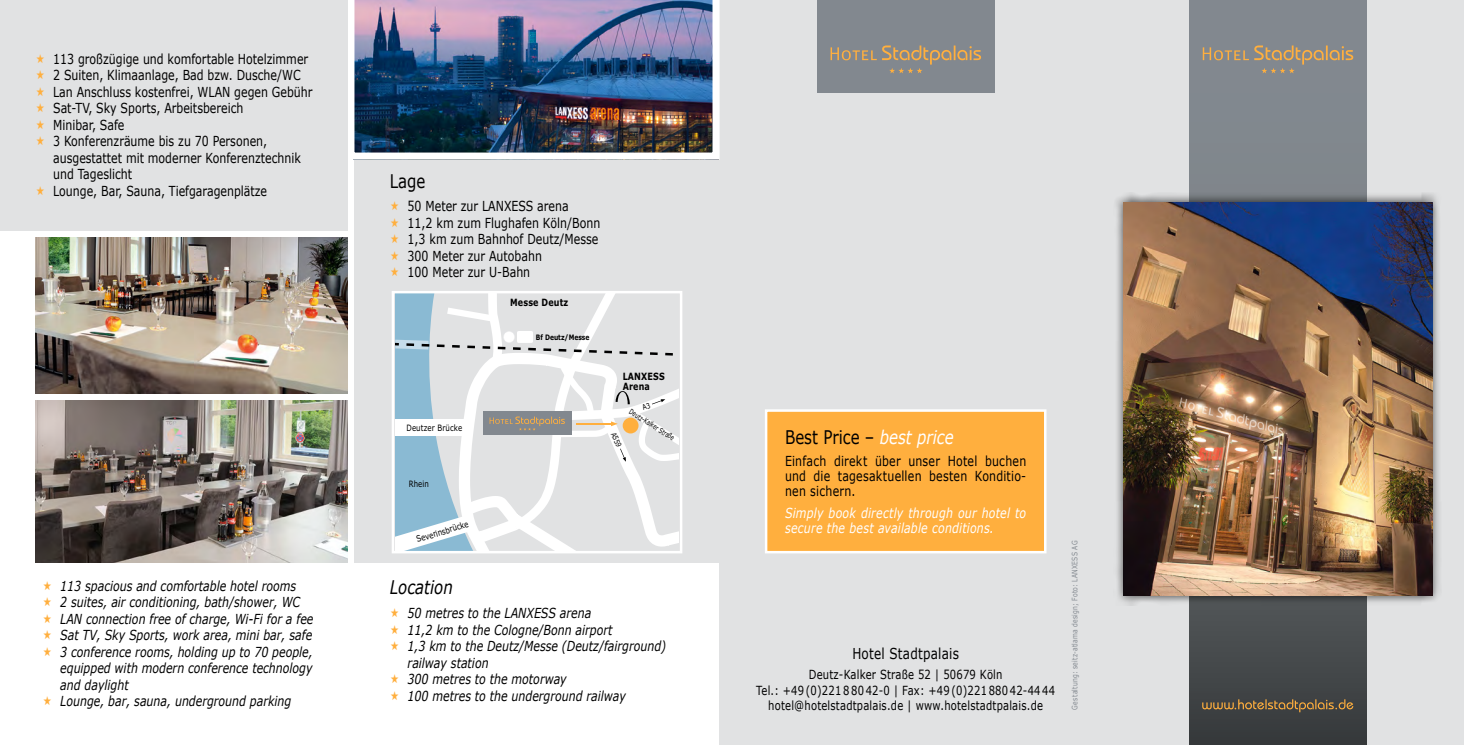
<style>
.page{position:relative;width:1464px;height:745px;background:#fff}
.page>*{position:absolute;margin:0;border:0;box-sizing:border-box;transform-origin:0 0}
.head{font:18.75px "Verdana";color:#000;scale:.8 1}
.head_engl{font:italic 18.75px "Verdana";color:#000;scale:.8 1}
.Adr__10pt_80{font:15px "Verdana";letter-spacing:.02em;color:#000;scale:.8 1}
.Copy_dt{font:13.75px/16.5px "Verdana";color:#000;scale:.8 1}
.t1{font:italic 13.75px/16.5px "Verdana";color:#000;text-align:justify;scale:.8 1}
.Copy_engl{font:italic 13.75px/15px "Verdana";letter-spacing:.015em;color:#fff;scale:.8 1}
.Adr__10pt_80-2{font:12.5px/15px "Verdana";letter-spacing:.02em;color:#000;text-align:center;scale:.8 1}
.t2{font:700 10px/10px "Verdana";letter-spacing:.02em;color:#000;scale:.8 1}
.t3{font:8.75px "Verdana";letter-spacing:.02em;color:#000;scale:.8 1}
.Copy_dt-2{font:7.5px "Verdana";letter-spacing:.045em;color:#82888f;scale:.8 1}
.t4{font:7.5px "Verdana";color:#000;scale:.68 1}
.t5{font:700 7.5px "Verdana";color:#000;scale:.8 1}
.t6{font:7.5px "Verdana";color:#000;scale:.8 1}
.s1{font-style:italic;color:#fff}
</style>
<div class="page">
<div style="left:354px;top:0;width:365px;height:562px;background:#e1e2e3"></div>
<div style="left:719px;top:0;width:744px;height:744px;background:#e1e2e3"></div>
<img style="left:347px;top:0;width:372px;height:159px">
<svg style="left:1189px;top:93px;width:177px;height:651px"></svg>
<div style="left:0;top:0;width:347px;height:230px;background:#e1e2e3"></div>
<div style="left:1189px;top:0;width:177px;height:92px;background:#82888f"></div>
<svg style="left:1202px;top:45px;width:151px;height:28px"></svg>
<div style="left:817px;top:0;width:177px;height:92px;background:#82888f"></div>
<svg style="left:830px;top:45px;width:151px;height:28px"></svg>
<svg style="left:1202px;top:698px;width:151px;height:13px"></svg>
<div style="left:1113px;top:192px;width:328px;height:413px;background:#000;opacity:.75"></div>
<img style="left:1123px;top:202px;width:308px;height:393px">
<img style="left:35px;top:237px;width:312px;height:156px">
<img style="left:35px;top:400px;width:312px;height:162px">
<div style="left:766px;top:410px;width:279px;height:142px;background:#ffaf3e"></div>
<div style="left:765px;top:409px;width:281px;height:144px;border:2px solid #fff"></div>
<div style="left:392px;top:291px;width:290px;height:262px;border:2px solid #fff"></div>
<svg style="left:395px;top:292px;width:286px;height:260px"></svg>
<p class="Copy_dt" style="left:53px;top:50px;width:320px">113 großzügige und komfortable Hotelzimmer</p>
<p class="Copy_dt" style="left:53px;top:67px;width:311px">2 Suiten, Klimaanlage, Bad bzw. Dusche/WC</p>
<p class="Copy_dt" style="left:53px;top:83px;width:326px">Lan Anschluss kostenfrei, WLAN gegen Gebühr</p>
<p class="Copy_dt" style="left:53px;top:100px;width:239px">Sat-TV, Sky Sports, Arbeitsbereich</p>
<p class="Copy_dt" style="left:53px;top:116px;width:91px">Minibar, Safe</p>
<p class="Copy_dt" style="left:53px;top:133px;width:311px">3 Konferenzräume bis zu 70 Personen, ausgestattet mit moderner Konferenztechnik und Tageslicht</p>
<p class="Copy_dt" style="left:53px;top:182px;width:269px">Lounge, Bar, Sauna, Tiefgaragenplätze</p>
<p class="t1" style="left:60px;top:576px;width:296px">113 spacious and comfortable hotel rooms</p>
<p class="t1" style="left:60px;top:593px;width:301px">2 suites, air conditioning, bath/shower, WC</p>
<p class="t1" style="left:60px;top:609px;width:318px">LAN connection free of charge, Wi-Fi for a fee</p>
<p class="t1" style="left:60px;top:626px;width:316px">Sat TV, Sky Sports, work area, mini bar, safe</p>
<p class="t1" style="left:60px;top:642px;width:317px">3 conference rooms, holding up to 70 people, equipped with modern conference technology and daylight</p>
<p class="t1" style="left:60px;top:692px;width:290px">Lounge, bar, sauna, underground parking</p>
<p class="head" style="left:390px;top:168px;width:46px">Lage</p>
<p class="Copy_dt" style="left:407px;top:198px;width:203px">50 Meter zur LANXESS arena</p>
<p class="Copy_dt" style="left:407px;top:214px;width:242px">11,2 km zum Flughafen Köln/Bonn</p>
<p class="Copy_dt" style="left:407px;top:231px;width:240px">1,3 km zum Bahnhof Deutz/Messe</p>
<p class="Copy_dt" style="left:407px;top:247px;width:169px">300 Meter zur Autobahn</p>
<p class="Copy_dt" style="left:407px;top:264px;width:155px">100 Meter zur U-Bahn</p>
<p class="t2" style="left:510px;top:296px;width:74px">Messe Deutz</p>
<p class="t3" style="left:406px;top:421px;width:71px">Deutzer Brücke</p>
<p class="t3" style="left:409px;top:477px;width:27px">Rhein</p>
<p class="t3" style="left:415px;top:533px;width:69px;rotate:-17deg">Severinsbrücke</p>
<p class="t5" style="left:536px;top:331px;width:69px">Bf Deutz/Messe</p>
<p class="t2" style="left:622px;top:371px;width:54px">LANXESS<br>Arena</p>
<p class="t4" style="left:632px;top:406px;width:78px;rotate:32deg">Deutz-Kalker Straße</p>
<p class="t6" style="left:618px;top:430px;width:21px;rotate:67deg">A559</p>
<p class="head_engl" style="left:390px;top:574px;width:80px">Location</p>
<p class="t1" style="left:407px;top:604px;width:231px">50 metres to the LANXESS arena</p>
<p class="t1" style="left:407px;top:620px;width:257px">11,2 km to the Cologne/Bonn airport</p>
<p class="t1" style="left:407px;top:637px;width:325px">1,3 km to the Deutz/Messe (Deutz/fairground) railway station</p>
<p class="t1" style="left:407px;top:670px;width:200px">300 metres to the motorway</p>
<p class="t1" style="left:407px;top:686px;width:274px">100 metres to the underground railway</p>
<p class="head" style="left:785px;top:424px;width:212px">Best Price – <span class="s1">best price</span></p>
<p class="Copy_dt" style="left:785px;top:453px;width:303px;line-height:15px;text-align:justify">Einfach direkt über unser Hotel buchen und die tagesaktuellen besten Konditio&shy;nen sichern.</p>
<p class="Copy_engl" style="left:785px;top:505px;width:303px">Simply book directly through our hotel to secure the best available conditions.</p>
<p class="Adr__10pt_80" style="left:852px;top:643px;width:135px">Hotel Stadtpalais</p>
<p class="Adr__10pt_80-2" style="left:756px;top:666px;width:375px">Deutz-Kalker Straße 52 | 50679 Köln<br>Tel.: +49 (0)221 8 80 42-0 | Fax: +49 (0)221 880 42-44 44 hotel@hotelstadtpalais.de | www.hotelstadtpalais.de</p>
<p class="Copy_dt-2" style="left:1069px;top:709px;width:212px;rotate:-90deg">Gestaltung: seitz-atlama design; Foto: LANXESS AG</p>
</div>
